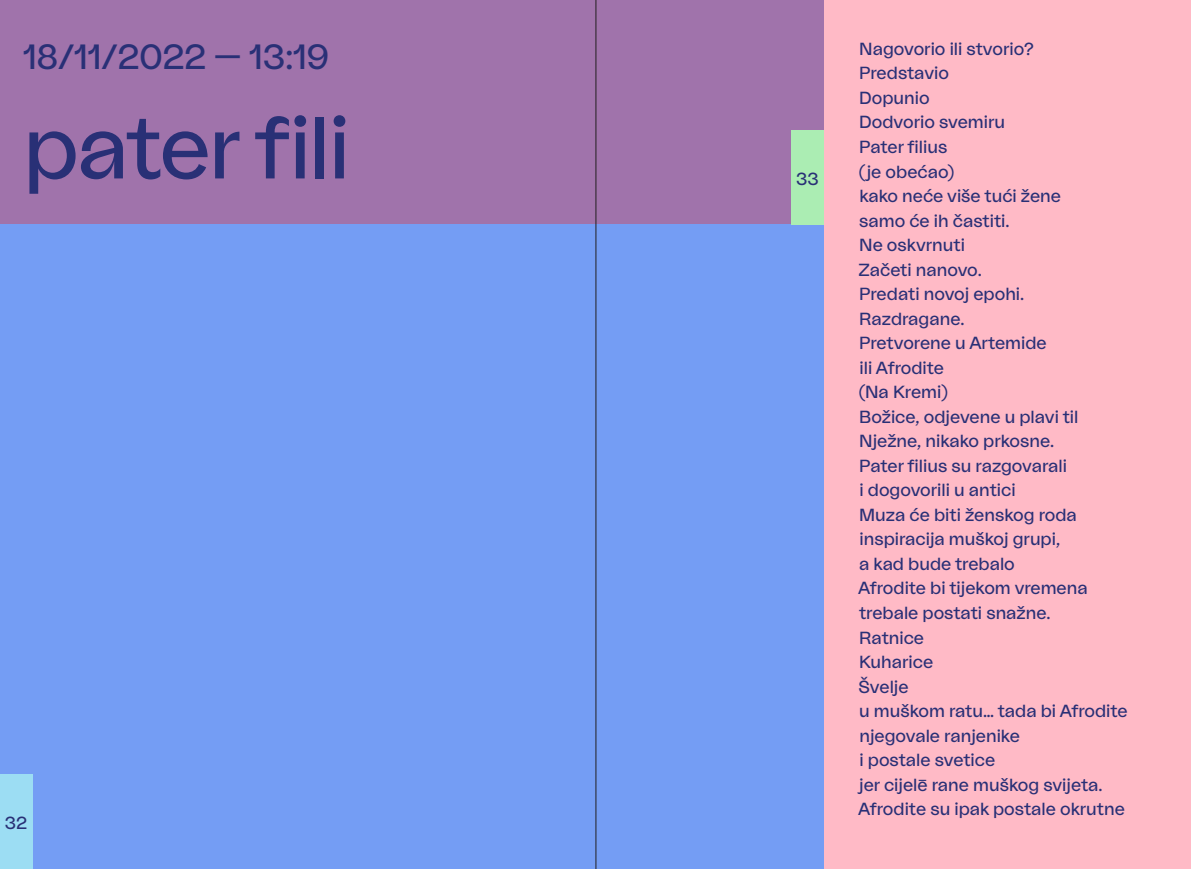
<style>
.page{position:relative;width:1191px;height:869px;background:#fff}
.page>*{position:absolute;margin:0;border:0;box-sizing:border-box;transform-origin:0 0}
.t1{font:87.5px "La Nord V2.1";letter-spacing:-.02em;color:#293076}
.t2{font:35px "La Nord V2.1";letter-spacing:-.02em;color:#293076}
.t3{font:17.5px/24.5px "La Nord V2.1";color:#293076}
</style>
<div class="page">
<div style="left:823px;top:0;width:368px;height:868px;background:#ffbac6"></div>
<div style="left:0;top:0;width:823px;height:868px;background:#a073ab"></div>
<div style="left:0;top:224px;width:823px;height:644px;background:#749df4"></div>
<div style="left:0;top:774px;width:32px;height:94px;background:#9cddf3"></div>
<div style="left:791px;top:130px;width:32px;height:94px;background:#abedb3"></div>
<hr style="left:595px;top:0;width:1px;height:868px;background:#231f20">
<h2 class="t2" style="left:23px;top:37px;width:308px">18/11/2022 — 13:19</h2>
<h1 class="t1" style="left:23px;top:97px;width:328px">pater fili</h1>
<p class="t3" style="left:5px;top:809px;width:24px">32</p>
<p class="t3" style="left:796px;top:166px;width:24px">33</p>
<p class="t3" style="left:858px;top:36px;width:271px">Nagovorio ili stvorio?<br>Predstavio<br>Dopunio<br>Dodvorio svemiru<br>Pater filius<br>(je obećao)<br>kako neće više tući žene<br>samo će ih častiti.<br>Ne oskvrnuti<br>Začeti nanovo.<br>Predati novoj epohi.<br>Razdragane.<br>Pretvorene u Artemide<br>ili Afrodite<br>(Na Kremi)<br>Božice, odjevene u plavi til<br>Nježne, nikako prkosne.<br>Pater filius su razgovarali<br>i dogovorili u antici<br>Muza će biti ženskog roda inspiracija muškoj grupi,<br>a kad bude trebalo<br>Afrodite bi tijekom vremena trebale postati snažne.<br>Ratnice<br>Kuharice<br>Švelje<br>u muškom ratu… tada bi Afrodite njegovale ranjenike<br>i postale svetice<br>jer cijelē rane muškog svijeta.<br>Afrodite su ipak postale okrutne</p>
</div>
